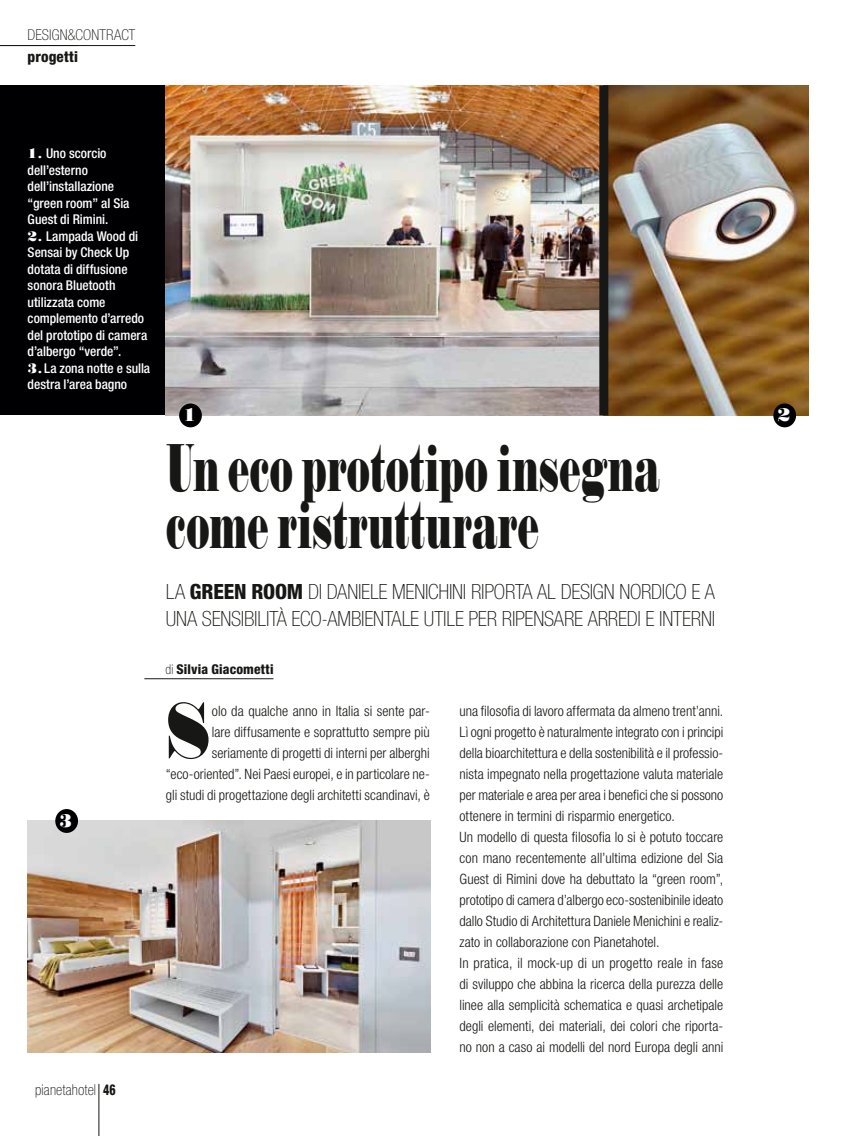
<style>
.page{position:relative;width:851px;height:1136px;background:#fff}
.page>*{position:absolute;margin:0;border:0;box-sizing:border-box;transform-origin:0 0}
.t1{font:75.45px "Falstaff MT Std";color:#171715;scale:.75 1}
.t2{font:64.5px/57px "Falstaff MT Std";letter-spacing:-.01em;color:#171715;scale:.52 1}
.t3{font:100 condensed 21px/27px "Helvetica Neue LT Std";letter-spacing:-.01em;color:#171715}
.t4{font:18px "Falstaff MT Std";color:#fff;scale:.91 1}
.t5{font:100 condensed 15px "Helvetica Neue LT Std";letter-spacing:.01em;color:#171715}
.t6{font:800 condensed 15px "Helvetica Neue LT Std";color:#171715}
.t7{font:300 condensed 14.25px/21px "Helvetica Neue LT Std";color:#171715;text-align:right}
.t8{font:500 condensed 13.5px/16.5px "Helvetica Neue LT Std";color:#fff}
.t9{font:800 condensed 13.5px "Helvetica Neue LT Std";letter-spacing:.005em;color:#171715}
.s1{font-family:"Falstaff MT Std";font-weight:400;font-stretch:normal}
.s2{font-weight:800}
.s3{font-weight:100}
</style>
<div class="page">
<hr style="left:98px;top:1083px;width:1px;height:52px;background:#171715">
<hr style="left:0;top:45px;width:135px;height:1px;background:#171715">
<div style="left:0;top:85px;width:808px;height:330px;background:#000003"></div>
<img style="left:166px;top:85px;width:433px;height:330px">
<hr style="left:144px;top:678px;width:129px;height:1px;background:#171715">
<img style="left:28px;top:820px;width:402px;height:232px">
<div style="left:55px;top:809px;width:23px;height:23px;background:#000003;border-radius:50%"></div>
<img style="left:608px;top:85px;width:200px;height:330px">
<div style="left:599px;top:85px;width:9px;height:330px;background:#171715"></div>
<div style="left:179px;top:403px;width:23px;height:24px;background:#000003;border-radius:50%"></div>
<div style="left:773px;top:403px;width:23px;height:24px;background:#000003;border-radius:50%"></div>
<p class="t5" style="left:28px;top:27px;width:109px">DESIGN&amp;CONTRACT</p>
<p class="t6" style="left:28px;top:47px;width:52px">progetti</p>
<p class="t8" style="left:28px;top:145px;width:103px"><span class="s1">1.</span> Uno scorcio dell’esterno dell’installazione “green room” al Sia<br>Guest di Rimini.</p>
<p class="t8" style="left:28px;top:227px;width:121px"><span class="s1">2.</span> Lampada Wood di<br>Sensai by Check Up dotata di diffusione sonora Bluetooth utilizzata come complemento d’arredo del prototipo di camera d’albergo “verde”.</p>
<p class="t8" style="left:28px;top:359px;width:124px"><span class="s1">3.</span> La zona notte e sulla destra l’area bagno</p>
<p class="t4" style="left:59px;top:809px;width:16px">3</p>
<p class="t5" style="left:35px;top:1080px;width:82px">PIANETAHOTEL <span class="s2">46</span></p>
<p class="t4" style="left:183px;top:403px;width:16px">1</p>
<p class="t4" style="left:777px;top:403px;width:16px">2</p>
<h2 class="t2" style="left:166px;top:440px;width:952px">Un eco prototipo insegna come ristrutturare</h2>
<h3 class="t3" style="left:166px;top:577px;width:550px">LA <span class="s2">green room</span> DI DANIELE MENICHINI RIPORTA AL DESIGN NORDICO E A<br>UNA SENSIBILITÀ ECO-AMBIENTA</h3>
<h3 class="t3" style="left:401px;top:604px;width:110px">LEUTILEPER RIPENSARE</h3>
<h3 class="t3" style="left:587px;top:604px;width:10px">ARREDI</h3>
<h3 class="t3" style="left:645px;top:604px;width:23px">E INTERNI</h3>
<p class="t9" style="left:166px;top:661px;width:109px"><span class="s3">DI</span> Silvia Giacometti</p>
<h1 class="t1" style="left:166px;top:686px;width:61px">S</h1>
<p class="t7" style="left:166px;top:700px;width:265px">olo da qualche anno in Italia si sente par-<br>lare diffusamente e soprattutto sempre più seriamente di progetti di interni per alberghi “eco-oriented”. Nei Paesi europei, e in particolare ne&shy;gli studi di progettazione degli architetti scandinavi, è</p>
<p class="t7" style="left:459px;top:700px;width:265px;text-align:left">una filosofia di lavoro affermata da almeno trent’anni.<br>Lì ogni progetto è naturalmente integrato con i principi della bioarchitettura e della sostenibilità e il professio&shy;nista impegnato nella progettazione valuta materiale per materiale e area per area i benefici che si possono ottenere in termini di risparmio energetico.<br>Un modello di questa filosofia lo si è potuto toccare con mano recentemente all’ultima edizione del Sia Guest di Rimini dove ha debuttato la “green room”, prototipo di camera d’albergo eco-sostenibinile ideato dallo Studio di Architettura Daniele Menichini e realiz&shy;zato in collaborazione con Pianetahotel.<br>In pratica, il mock-up di un progetto reale in fase di sviluppo che abbina la ricerca della purezza delle linee alla semplicità schematica e quasi archetipale degli elementi, dei materiali, dei colori che riporta&shy;no non a caso ai modelli del nord Europa degli anni</p>
</div>
